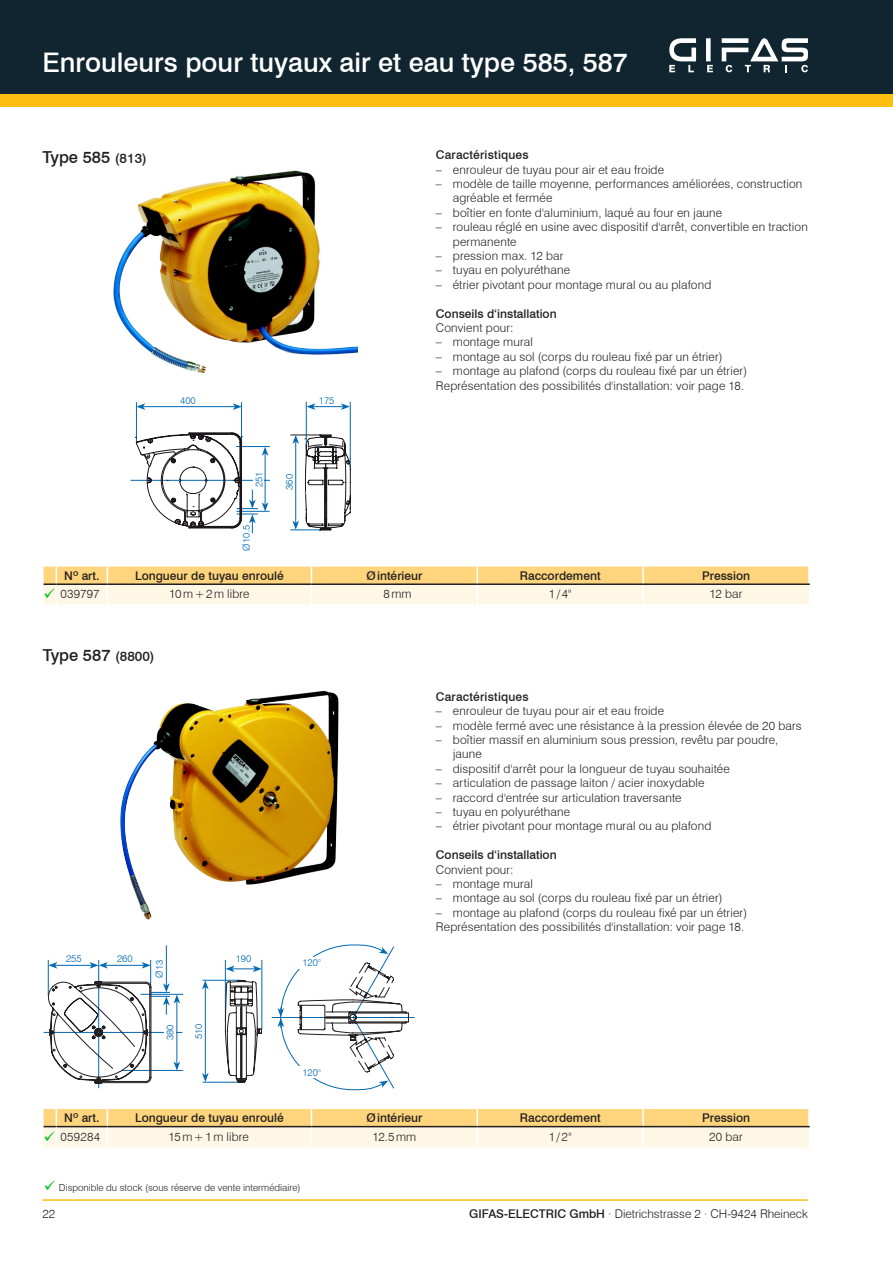
<style>
.page{position:relative;width:893px;height:1263px;background:#fff}
.page>*{position:absolute;margin:0;border:0;box-sizing:border-box;transform-origin:0 0}
.t1{font:500 27px "Swiss 721 BT";color:#fff}
.t2{font:500 16.5px "Swiss 721 BT";color:#231f20}
.t3{font:300 12px/14.4px "Swiss 721 BT";letter-spacing:.015em;color:#231f20}
.t4{font:500 12px "Swiss 721 BT";color:#231f20}
.t5{font:300 9.75px "Swiss 721 BT";color:#231f20}
.t6{font:300 9.75px "Swiss 721 BT";color:#0168b3}
.s1{font-size:13.5px}
.s2{color:#00bf1d}
.s3{font-weight:500}
</style>
<div class="page">
<div style="left:0;top:89px;width:893px;height:17px;background:#fdbe12"></div>
<div style="left:0;top:0;width:893px;height:94px;background:#112530"></div>
<hr style="left:43px;top:1199px;width:765px;height:2px;background:#fdbe12">
<div style="left:706px;top:38px;width:5px;height:23px;background:#fff"></div>
<svg style="left:669px;top:38px;width:27px;height:34px"></svg>
<svg style="left:707px;top:65px;width:6px;height:7px"></svg>
<svg style="left:722px;top:38px;width:86px;height:34px"></svg>
<svg style="left:305px;top:430px;width:46px;height:101px"></svg>
<hr style="left:236px;top:446px;width:34px;height:1px;background:#0168b3">
<hr style="left:236px;top:511px;width:34px;height:1px;background:#0168b3">
<hr style="left:131px;top:480px;width:139px;height:1px;background:#0168b3">
<hr style="left:306px;top:402px;width:1px;height:43px;background:#0168b3">
<hr style="left:136px;top:402px;width:1px;height:41px;background:#0168b3">
<hr style="left:290px;top:530px;width:30px;height:1px;background:#0168b3">
<hr style="left:241px;top:402px;width:1px;height:41px;background:#0168b3">
<hr style="left:290px;top:435px;width:30px;height:1px;background:#231f20">
<hr style="left:350px;top:402px;width:1px;height:64px;background:#0168b3">
<hr style="left:313px;top:406px;width:30px;height:1px;background:#0168b3">
<svg style="left:306px;top:403px;width:9px;height:7px"></svg>
<svg style="left:341px;top:403px;width:9px;height:7px"></svg>
<hr style="left:143px;top:406px;width:92px;height:1px;background:#0168b3">
<svg style="left:136px;top:403px;width:9px;height:7px"></svg>
<svg style="left:233px;top:403px;width:8px;height:7px"></svg>
<hr style="left:295px;top:441px;width:1px;height:82px;background:#0168b3">
<svg style="left:292px;top:521px;width:7px;height:9px"></svg>
<svg style="left:292px;top:435px;width:7px;height:9px"></svg>
<svg style="left:135px;top:430px;width:133px;height:103px"></svg>
<hr style="left:225px;top:960px;width:1px;height:62px;background:#0168b3">
<hr style="left:262px;top:960px;width:1px;height:69px;background:#0168b3">
<hr style="left:98px;top:960px;width:1px;height:128px;background:#0168b3">
<svg style="left:226px;top:965px;width:36px;height:7px"></svg>
<hr style="left:122px;top:1070px;width:61px;height:1px;background:#0168b3">
<hr style="left:141px;top:994px;width:42px;height:1px;background:#0168b3">
<hr style="left:203px;top:980px;width:38px;height:1px;background:#0168b3">
<hr style="left:203px;top:1082px;width:38px;height:1px;background:#0168b3">
<hr style="left:166px;top:945px;width:1px;height:41px;background:#0168b3">
<hr style="left:205px;top:987px;width:1px;height:88px;background:#0168b3">
<svg style="left:202px;top:1073px;width:7px;height:9px"></svg>
<svg style="left:202px;top:980px;width:7px;height:9px"></svg>
<hr style="left:44px;top:1032px;width:138px;height:1px;background:#0168b3">
<svg style="left:48px;top:960px;width:132px;height:123px"></svg>
<svg style="left:220px;top:980px;width:42px;height:102px"></svg>
<div style="left:164px;top:1015px;width:11px;height:34px;background:#fff"></div>
<hr style="left:272px;top:1017px;width:143px;height:1px;background:#0168b3">
<svg style="left:277px;top:944px;width:132px;height:146px"></svg>
<img style="left:120px;top:690px;width:219px;height:230px">
<img style="left:113px;top:170px;width:244px;height:203px">
<svg style="left:44px;top:567px;width:765px;height:37px;background:#fde7b5"></svg>
<hr style="left:107px;top:583px;width:204px;height:2px;background:#231f20">
<hr style="left:311px;top:583px;width:166px;height:2px;background:#231f20">
<hr style="left:477px;top:583px;width:166px;height:2px;background:#231f20">
<hr style="left:643px;top:583px;width:167px;height:2px;background:#231f20">
<svg style="left:44px;top:1109px;width:766px;height:38px;background:#fae4b3"></svg>
<hr style="left:107px;top:1126px;width:204px;height:1px;background:#231f20">
<hr style="left:311px;top:1126px;width:166px;height:1px;background:#231f20">
<hr style="left:477px;top:1126px;width:166px;height:1px;background:#231f20">
<hr style="left:643px;top:1126px;width:167px;height:1px;background:#231f20">
<h1 class="t1" style="left:43px;top:46px;width:587px">Enrouleurs pour tuyaux air et eau type 585, 587</h1>
<h2 class="t2" style="left:43px;top:147px;width:106px">Type 585 <span class="s1">(813)</span></h2>
<p class="t6" style="left:180px;top:395px;width:17px">400</p>
<p class="t6" style="left:319px;top:395px;width:17px">175</p>
<p class="t6" style="left:253px;top:487px;width:17px;rotate:-90deg">251</p>
<p class="t6" style="left:284px;top:490px;width:17px;rotate:-90deg">360</p>
<p class="t6" style="left:240px;top:551px;width:27px;rotate:-90deg">Ø10.5</p>
<p class="t4" style="left:436px;top:148px;width:94px">Caractéristiques</p>
<p class="t3" style="left:436px;top:162px;width:230px">– enrouleur de tuyau pour air et eau froide</p>
<p class="t3" style="left:453px;top:176px;width:351px;text-indent:-17px">– modèle de taille moyenne, performances améliorées, construction agréable et fermée</p>
<p class="t3" style="left:436px;top:205px;width:288px">– boîtier en fonte d'aluminium, laqué au four en jaune</p>
<p class="t3" style="left:453px;top:220px;width:356px;text-indent:-17px">– rouleau réglé en usine avec dispositif d'arrêt, convertible en traction permanente</p>
<p class="t3" style="left:436px;top:248px;width:129px">– pression max. 12 bar</p>
<p class="t3" style="left:436px;top:263px;width:136px">– tuyau en polyuréthane</p>
<p class="t3" style="left:436px;top:277px;width:277px">– étrier pivotant pour montage mural ou au plafond</p>
<p class="t4" style="left:436px;top:306px;width:122px">Conseils d‘installation</p>
<p class="t3" style="left:436px;top:320px;width:79px">Convient pour:</p>
<p class="t3" style="left:436px;top:335px;width:98px">– montage mural</p>
<p class="t3" style="left:436px;top:349px;width:288px">– montage au sol (corps du rouleau fixé par un étrier)</p>
<p class="t3" style="left:436px;top:364px;width:313px">– montage au plafond (corps du rouleau fixé par un étrier)<br>Représentation des possibilités d'installation: voir page 18.</p>
<p class="t4" style="left:64px;top:568px;width:37px">Nº art.</p>
<p class="t4" style="left:135px;top:568px;width:150px">Longueur de tuyau enroulé</p>
<p class="t4" style="left:366px;top:568px;width:58px">Øintérieur</p>
<p class="t4" style="left:520px;top:568px;width:82px">Raccordement</p>
<p class="t4" style="left:702px;top:568px;width:50px">Pression</p>
<p class="t3" style="left:44px;top:586px;width:57px"><span class="s2">✓</span> 039797</p>
<p class="t3" style="left:169px;top:586px;width:82px">10m+2m libre</p>
<p class="t3" style="left:384px;top:586px;width:30px">8mm</p>
<p class="t3" style="left:549px;top:586px;width:24px">1/4"</p>
<p class="t3" style="left:710px;top:586px;width:34px">12 bar</p>
<h2 class="t2" style="left:43px;top:645px;width:113px">Type 587 <span class="s1">(8800)</span></h2>
<p class="t6" style="left:66px;top:953px;width:17px">255</p>
<p class="t6" style="left:117px;top:953px;width:17px">260</p>
<p class="t6" style="left:236px;top:953px;width:17px">190</p>
<p class="t6" style="left:154px;top:977px;width:19px;rotate:-90deg">Ø13</p>
<p class="t6" style="left:164px;top:1040px;width:17px;rotate:-90deg">380</p>
<p class="t6" style="left:193px;top:1039px;width:17px;rotate:-90deg">510</p>
<p class="t6" style="left:302px;top:957px;width:20px">120°</p>
<p class="t6" style="left:302px;top:1066px;width:20px">120°</p>
<p class="t4" style="left:436px;top:689px;width:94px">Caractéristiques</p>
<p class="t3" style="left:436px;top:704px;width:230px">– enrouleur de tuyau pour air et eau froide</p>
<p class="t3" style="left:436px;top:718px;width:367px">– modèle fermé avec une résistance à la pression élevée de 20 bars</p>
<p class="t3" style="left:453px;top:732px;width:327px;text-indent:-17px">– boîtier massif en aluminium sous pression, revêtu par poudre, jaune</p>
<p class="t3" style="left:436px;top:761px;width:295px">– dispositif d'arrêt pour la longueur de tuyau souhaitée</p>
<p class="t3" style="left:436px;top:776px;width:270px">– articulation de passage laiton / acier inoxydable</p>
<p class="t3" style="left:436px;top:790px;width:247px">– raccord d'entrée sur articulation traversante</p>
<p class="t3" style="left:436px;top:804px;width:136px">– tuyau en polyuréthane</p>
<p class="t3" style="left:436px;top:819px;width:277px">– étrier pivotant pour montage mural ou au plafond</p>
<p class="t4" style="left:436px;top:848px;width:122px">Conseils d‘installation</p>
<p class="t3" style="left:436px;top:862px;width:79px">Convient pour:</p>
<p class="t3" style="left:436px;top:876px;width:98px">– montage mural</p>
<p class="t3" style="left:436px;top:891px;width:288px">– montage au sol (corps du rouleau fixé par un étrier)</p>
<p class="t3" style="left:436px;top:905px;width:313px">– montage au plafond (corps du rouleau fixé par un étrier)<br>Représentation des possibilités d'installation: voir page 18.</p>
<p class="t4" style="left:64px;top:1111px;width:37px">Nº art.</p>
<p class="t4" style="left:135px;top:1111px;width:150px">Longueur de tuyau enroulé</p>
<p class="t4" style="left:366px;top:1111px;width:58px">Øintérieur</p>
<p class="t4" style="left:520px;top:1111px;width:82px">Raccordement</p>
<p class="t4" style="left:702px;top:1111px;width:50px">Pression</p>
<p class="t3" style="left:44px;top:1129px;width:58px"><span class="s2">✓</span> 059284</p>
<p class="t3" style="left:169px;top:1129px;width:82px">15m+1m libre</p>
<p class="t3" style="left:373px;top:1129px;width:45px">12.5mm</p>
<p class="t3" style="left:549px;top:1129px;width:25px">1/2"</p>
<p class="t3" style="left:709px;top:1129px;width:35px">20 bar</p>
<p class="t5" style="left:44px;top:1181px;width:258px"><span class="s2">✓</span> Disponible du stock (sous réserve de vente intermédiaire)</p>
<p class="t3" style="left:43px;top:1207px;width:14px">22</p>
<p class="t3" style="left:469px;top:1207px;width:340px"><span class="s3">GIFAS-ELECTRIC GmbH</span> · Dietrichstrasse 2 · CH-9424 Rheineck</p>
</div>
